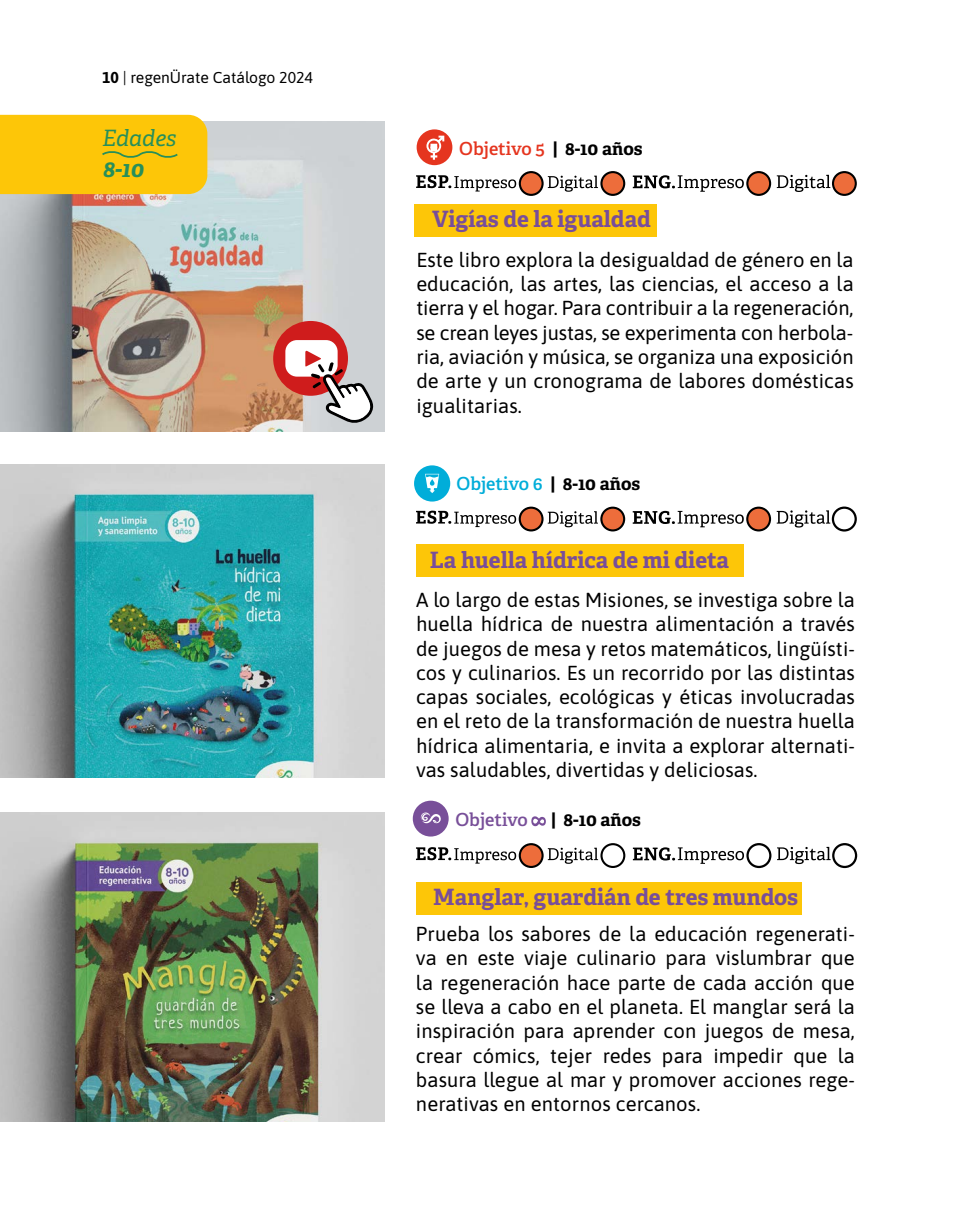
<style>
.page{position:relative;width:957px;height:1212px;background:#fff}
.page>*{position:absolute;margin:0;border:0;box-sizing:border-box;transform-origin:0 0}
.t1{font:700 22.5px "Adelle";color:#784e9a}
.t2{font:italic 22.5px "Adelle";color:#278f5a}
.t3{font:italic 700 22.5px "Adelle";color:#278f5a}
.t4{font:20.25px/24.3px "Asap";letter-spacing:.005em;color:#000;text-align:justify}
.t5{font:600 18px "Adelle";color:#00add9}
.t6{font:600 18px "Adelle";color:#e5351f}
.t7{font:700 18px "Adelle";color:#000}
.t8{font:600 18px "Adelle";color:#784f99}
.t9{font:15.75px "Asap";color:#000}
.s1{font-weight:700}
.s2{font-weight:700;color:#000}
</style>
<div class="page">
<img style="left:0;top:812px;width:384px;height:310px">
<img style="left:0;top:464px;width:384px;height:313px">
<img style="left:0;top:121px;width:384px;height:310px">
<div style="left:0;top:115px;width:207px;height:79px;background:#fdc608"></div>
<svg style="left:273px;top:321px;width:100px;height:103px"></svg>
<div style="left:413px;top:801px;width:36px;height:35px;background:#784f99;border-radius:50%"></div>
<svg style="left:421px;top:812px;width:20px;height:11px"></svg>
<div style="left:416px;top:881px;width:385px;height:33px;background:#fdc608"></div>
<svg style="left:520px;top:844px;width:22px;height:23px"></svg>
<div style="left:519px;top:843px;width:24px;height:25px;border:2px solid #000;border-radius:50%"></div>
<div style="left:600px;top:843px;width:25px;height:25px;border:2px solid #000;border-radius:50%"></div>
<div style="left:746px;top:843px;width:25px;height:25px;border:2px solid #000;border-radius:50%"></div>
<div style="left:832px;top:843px;width:25px;height:25px;border:2px solid #000;border-radius:50%"></div>
<svg style="left:416px;top:847px;width:182px;height:17px"></svg>
<svg style="left:633px;top:847px;width:197px;height:17px"></svg>
<svg style="left:531px;top:816px;width:15px;height:10px"></svg>
<div style="left:414px;top:204px;width:243px;height:33px;background:#fdc608"></div>
<div style="left:416px;top:544px;width:328px;height:33px;background:#fdc608"></div>
<div style="left:414px;top:465px;width:36px;height:36px;background:#00add9;border-radius:50%"></div>
<svg style="left:425px;top:474px;width:14px;height:19px"></svg>
<svg style="left:520px;top:508px;width:22px;height:22px"></svg>
<div style="left:519px;top:507px;width:24px;height:24px;border:2px solid #000;border-radius:50%"></div>
<div style="left:601px;top:508px;width:23px;height:22px;background:#ed6d3b;border-radius:50%"></div>
<div style="left:600px;top:507px;width:25px;height:24px;border:2px solid #000;border-radius:50%"></div>
<svg style="left:747px;top:508px;width:23px;height:22px"></svg>
<div style="left:746px;top:507px;width:25px;height:24px;border:2px solid #000;border-radius:50%"></div>
<div style="left:832px;top:506px;width:25px;height:25px;border:2px solid #000;border-radius:50%"></div>
<svg style="left:416px;top:511px;width:182px;height:16px"></svg>
<svg style="left:633px;top:510px;width:197px;height:17px"></svg>
<svg style="left:520px;top:172px;width:22px;height:23px"></svg>
<div style="left:519px;top:171px;width:24px;height:25px;border:2px solid #000;border-radius:50%"></div>
<div style="left:601px;top:172px;width:23px;height:23px;background:#ed6d3b;border-radius:50%"></div>
<div style="left:600px;top:171px;width:25px;height:25px;border:2px solid #000;border-radius:50%"></div>
<svg style="left:747px;top:172px;width:23px;height:23px"></svg>
<div style="left:746px;top:171px;width:25px;height:25px;border:2px solid #000;border-radius:50%"></div>
<div style="left:833px;top:172px;width:23px;height:23px;background:#ed6d3b;border-radius:50%"></div>
<div style="left:832px;top:171px;width:25px;height:25px;border:2px solid #000;border-radius:50%"></div>
<svg style="left:416px;top:175px;width:182px;height:17px"></svg>
<svg style="left:633px;top:175px;width:197px;height:17px"></svg>
<div style="left:416px;top:129px;width:36px;height:36px;background:#e5351f;border-radius:50%"></div>
<svg style="left:426px;top:136px;width:18px;height:24px"></svg>
<p class="t9" style="left:102px;top:67px;width:212px"><span class="s1">10</span> | regenÜrate Catálogo 2024</p>
<p class="t2" style="left:102px;top:124px;width:76px">Edades</p>
<p class="t3" style="left:103px;top:155px;width:42px">8-10</p>
<p class="t6" style="left:459px;top:137px;width:185px">Objetivo 5 <span class="s2">| 8-10 años</span></p>
<p class="t1" style="left:432px;top:205px;width:220px">Vigías de la igualdad</p>
<p class="t4" style="left:416px;top:246px;width:439px">Este libro explora la desigualdad de género en la educación, las artes, las ciencias, el acceso a la tierra y el hogar. Para contribuir a la regeneración, se crean leyes justas, se experimenta con herbola&shy;ria, aviación y música, se organiza una exposición de arte y un cronograma de labores domésticas igualitarias.</p>
<p class="t5" style="left:456px;top:472px;width:185px">Objetivo 6 <span class="s2">| 8-10 años</span></p>
<p class="t1" style="left:430px;top:546px;width:301px">La huella hídrica de mi dieta</p>
<p class="t4" style="left:416px;top:587px;width:440px">A lo largo de estas Misiones, se investiga sobre la huella hídrica de nuestra alimentación a través de juegos de mesa y retos matemáticos, lingüísti&shy;cos y culinarios. Es un recorrido por las distintas capas sociales, ecológicas y éticas involucradas en el reto de la transformación de nuestra huella hídrica alimentaria, e invita a explorar alternati&shy;vas saludables, divertidas y deliciosas.</p>
<p class="t8" style="left:455px;top:808px;width:74px">Objetivo</p>
<p class="t7" style="left:551px;top:808px;width:91px">| 8-10 años</p>
<p class="t1" style="left:433px;top:883px;width:366px">Manglar, guardián de tres mundos</p>
<p class="t4" style="left:416px;top:921px;width:440px">Prueba los sabores de la educación regenerati&shy;va en este viaje culinario para vislumbrar que la regeneración hace parte de cada acción que se lleva a cabo en el planeta. El manglar será la inspiración para aprender con juegos de mesa, crear cómics, tejer redes para impedir que la basura llegue al mar y promover acciones rege&shy;nerativas en entornos cercanos.</p>
</div>
